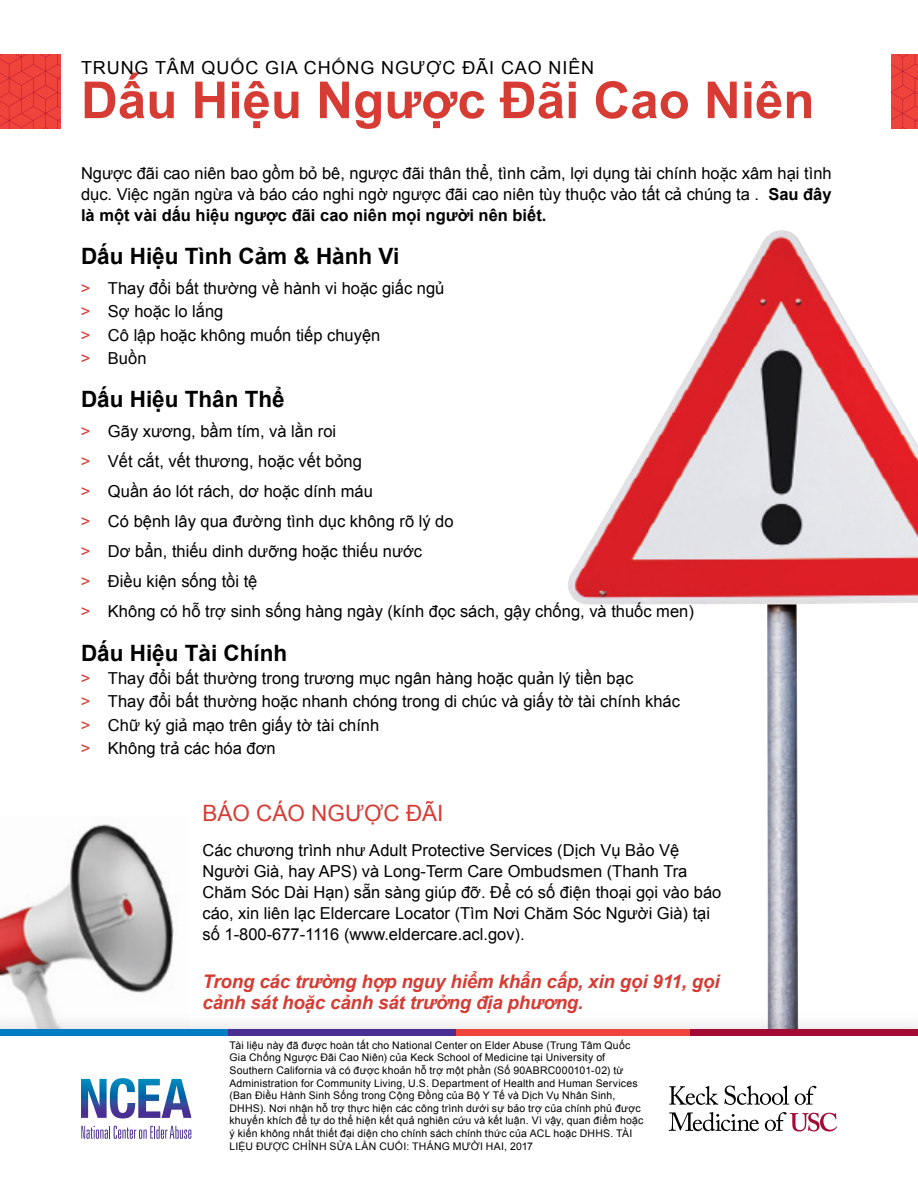
<style>
.page{position:relative;width:918px;height:1188px;background:#fff}
.page>*{position:absolute;margin:0;border:0;box-sizing:border-box;transform-origin:0 0}
.t1{font:700 51px "Arial";color:#d63c34}
.t2{font:700 22.5px "Arial";color:#000}
.t3{font:22.5px "Arial";color:#d63c34}
.t4{font:italic 700 18.75px/21px "Arial";letter-spacing:-.01em;color:#d63c34}
.t5{font:18px "Arial";letter-spacing:.05em;color:#000}
.t6{font:16.5px/21px "Arial";color:#000;text-align:justify}
.t7{font:10.5px/12.6px "Arial";letter-spacing:.02em;color:#000}
.s1{font-weight:700}
.s2{color:#d63c34}
</style>
<div class="page">
<img style="left:0;top:824px;width:174px;height:186px">
<img style="left:568px;top:230px;width:350px;height:780px">
<svg style="left:0;top:54px;width:61px;height:74px;background:#ea403a"></svg>
<svg style="left:891px;top:54px;width:27px;height:74px;background:#ea403a"></svg>
<div style="left:0;top:1010px;width:918px;height:178px;background:#000;opacity:.2"></div>
<div style="left:0;top:1033px;width:918px;height:155px;background:#fff"></div>
<svg style="left:81px;top:1126px;width:110px;height:13px"></svg>
<svg style="left:81px;top:1078px;width:110px;height:40px"></svg>
<svg style="left:724px;top:1086px;width:65px;height:19px"></svg>
<svg style="left:669px;top:1086px;width:49px;height:19px"></svg>
<svg style="left:765px;top:1112px;width:72px;height:19px"></svg>
<svg style="left:795px;top:1086px;width:21px;height:19px"></svg>
<svg style="left:669px;top:1112px;width:90px;height:19px"></svg>
<div style="left:685px;top:1029px;width:233px;height:7px;background:#a30b35"></div>
<div style="left:0;top:1029px;width:233px;height:7px;background:#007dc5"></div>
<div style="left:228px;top:1029px;width:234px;height:7px;background:#492f92"></div>
<div style="left:456px;top:1029px;width:234px;height:7px;background:#ef443b"></div>
<p class="t5" style="left:81px;top:56px;width:515px">TRUNG TÂM QUỐC GIA CHỐNG NGƯỢC ĐÃI CAO NIÊN</p>
<h1 class="t1" style="left:81px;top:67px;width:735px">Dấu Hiệu Ngược Đãi Cao Niên</h1>
<p class="t6" style="left:81px;top:162px;width:752px">Ngược đãi cao niên bao gồm bỏ bê, ngược đãi thân thể, tình cảm, lợi dụng tài chính hoặc xâm hại tình dục. Việc ngăn ngừa và báo cáo nghi ngờ ngược đãi cao niên tùy thuộc vào tất cả chúng ta . <span class="s1">Sau đây là một vài dấu hiệu ngược đãi cao niên mọi người nên biết.</span></p>
<h2 class="t2" style="left:81px;top:241px;width:320px">Dấu Hiệu Tình Cảm &amp; Hành Vi</h2>
<p class="t6" style="left:81px;top:278px;width:365px"><span class="s2">&gt;</span> Thay đổi bất thường về hành vi hoặc giấc ngủ</p>
<p class="t6" style="left:81px;top:301px;width:144px"><span class="s2">&gt;</span> Sợ hoặc lo lắng</p>
<p class="t6" style="left:81px;top:324px;width:301px"><span class="s2">&gt;</span> Cô lập hoặc không muốn tiếp chuyện</p>
<p class="t6" style="left:81px;top:348px;width:67px"><span class="s2">&gt;</span> Buồn</p>
<h2 class="t2" style="left:81px;top:385px;width:205px">Dấu Hiệu Thân Thể</h2>
<p class="t6" style="left:81px;top:421px;width:257px"><span class="s2">&gt;</span> Gãy xương, bầm tím, và lằn roi</p>
<p class="t6" style="left:81px;top:451px;width:282px"><span class="s2">&gt;</span> Vết cắt, vết thương, hoặc vết bỏng</p>
<p class="t6" style="left:81px;top:481px;width:293px"><span class="s2">&gt;</span> Quần áo lót rách, dơ hoặc dính máu</p>
<p class="t6" style="left:81px;top:511px;width:374px"><span class="s2">&gt;</span> Có bệnh lây qua đường tình dục không rõ lý do</p>
<p class="t6" style="left:81px;top:541px;width:343px"><span class="s2">&gt;</span> Dơ bẩn, thiếu dinh dưỡng hoặc thiếu nước</p>
<p class="t6" style="left:81px;top:571px;width:178px"><span class="s2">&gt;</span> Điều kiện sống tồi tệ</p>
<p class="t6" style="left:81px;top:601px;width:614px"><span class="s2">&gt;</span> Không có hỗ trợ sinh sống hàng ngày (kính đọc sách, gậy chống, và thuốc men)</p>
<h2 class="t2" style="left:81px;top:638px;width:208px">Dấu Hiệu Tài Chính</h2>
<p class="t6" style="left:81px;top:668px;width:554px"><span class="s2">&gt;</span> Thay đổi bất thường trong trương mục ngân hàng hoặc quản lý tiền bạc</p>
<p class="t6" style="left:81px;top:691px;width:600px"><span class="s2">&gt;</span> Thay đổi bất thường hoặc nhanh chóng trong di chúc và giấy tờ tài chính khác</p>
<p class="t6" style="left:81px;top:714px;width:300px"><span class="s2">&gt;</span> Chữ ký giả mạo trên giấy tờ tài chính</p>
<p class="t6" style="left:81px;top:738px;width:196px"><span class="s2">&gt;</span> Không trả các hóa đơn</p>
<h2 class="t3" style="left:202px;top:799px;width:243px">BÁO CÁO NGƯỢC ĐÃI</h2>
<p class="t6" style="left:202px;top:840px;width:520px;text-align:left">Các chương trình như Adult Protective Services (Dịch Vụ Bảo Vệ Người Già, hay APS) và Long-Term Care Ombudsmen (Thanh Tra Chăm Sóc Dài Hạn) sẵn sàng giúp đỡ. Để có số điện thoại gọi vào báo cáo, xin liên lạc Eldercare Locator (Tìm Nơi Chăm Sóc Người Già) tại số 1-800-677-1116 (www.eldercare.acl.gov).</p>
<p class="t4" style="left:202px;top:971px;width:519px">Trong các trường hợp nguy hiểm khẩn cấp, xin gọi 911, gọi cảnh sát hoặc cảnh sát trưởng địa phương.</p>
<p class="t7" style="left:230px;top:1039px;width:415px">Tài liệu này đã được hoàn tất cho National Center on Elder Abuse (Trung Tâm Quốc Gia Chống Ngược Đãi Cao Niên) của Keck School of Medicine tại University of Southern California và có được khoản hỗ trợ một phần (Số 90ABRC000101-02) từ Administration for Community Living, U.S. Department of Health and Human Services (Ban Điều Hành Sinh Sống trong Cộng Đồng của Bộ Y Tế và Dịch Vụ Nhân Sinh, DHHS). Nơi nhận hỗ trợ thực hiện các công trình dưới sự bảo trợ của chính phủ được khuyến khích để tự do thể hiện kết quả nghiên cứu và kết luận. Vì vậy, quan điểm hoặc ý kiến không nhất thiết đại diện cho chính sách chính thức của ACL hoặc DHHS. TÀI LIỆU ĐƯỢC CHỈNH SỬA LẦN CUỐI: THÁNG MƯỜI HAI, 2017</p>
</div>
